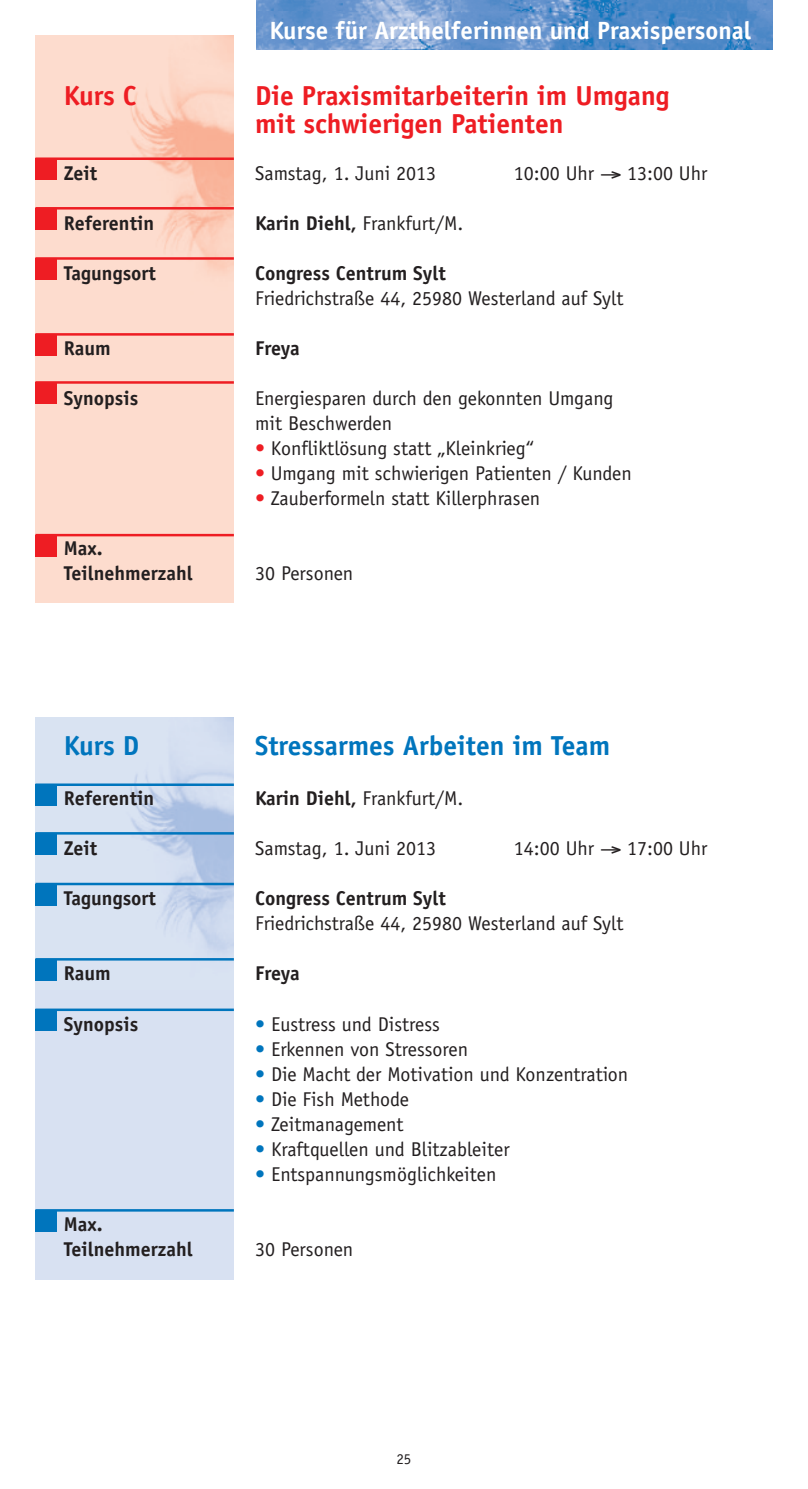
<style>
.page{position:relative;width:808px;height:1489px;background:#fff}
.page>*{position:absolute;margin:0;border:0;box-sizing:border-box;transform-origin:0 0}
.t1{font:700 27.5px/27.5px "Officina Sans";color:#ee1d23}
.t2{font:700 27.5px "Officina Sans";color:#0075bd}
.t3{font:700 25px "Officina Sans";color:#fff}
.t4{font:20px/25px "Officina Sans";color:#231f20}
.t5{font:700 20px/25px "Officina Sans";color:#231f20}
.t6{font:15px "Officina Sans";color:#231f20}
.s1{font-weight:700}
.s2{color:#ee1d23}
.s3{color:#0075bd}
</style>
<div class="page">
<img style="left:257px;top:0;width:515px;height:50px">
<div style="left:35px;top:35px;width:199px;height:567px;background:#fddcce"></div>
<img style="left:35px;top:35px;width:199px;height:239px">
<div style="left:35px;top:717px;width:199px;height:562px;background:#d8e1f2"></div>
<img style="left:35px;top:717px;width:199px;height:264px">
<div style="left:35px;top:159px;width:22px;height:21px;background:#ee1d23"></div>
<hr style="left:35px;top:157px;width:199px;height:3px;background:#ee1d23">
<div style="left:35px;top:208px;width:22px;height:21px;background:#ee1d23"></div>
<hr style="left:35px;top:207px;width:199px;height:2px;background:#ee1d23">
<div style="left:35px;top:258px;width:22px;height:22px;background:#ee1d23"></div>
<hr style="left:35px;top:257px;width:199px;height:3px;background:#ee1d23">
<div style="left:35px;top:334px;width:22px;height:21px;background:#ee1d23"></div>
<hr style="left:35px;top:333px;width:199px;height:2px;background:#ee1d23">
<div style="left:35px;top:382px;width:22px;height:22px;background:#ee1d23"></div>
<hr style="left:35px;top:381px;width:199px;height:3px;background:#ee1d23">
<div style="left:35px;top:535px;width:22px;height:21px;background:#ee1d23"></div>
<hr style="left:35px;top:534px;width:199px;height:2px;background:#ee1d23">
<div style="left:35px;top:784px;width:22px;height:22px;background:#0075bd"></div>
<hr style="left:35px;top:783px;width:199px;height:3px;background:#0075bd">
<div style="left:35px;top:833px;width:22px;height:21px;background:#0075bd"></div>
<hr style="left:35px;top:832px;width:199px;height:2px;background:#0075bd">
<div style="left:35px;top:884px;width:22px;height:21px;background:#0075bd"></div>
<hr style="left:35px;top:882px;width:199px;height:3px;background:#0075bd">
<div style="left:35px;top:959px;width:22px;height:21px;background:#0075bd"></div>
<hr style="left:35px;top:958px;width:199px;height:2px;background:#0075bd">
<div style="left:35px;top:1009px;width:22px;height:22px;background:#0075bd"></div>
<hr style="left:35px;top:1008px;width:199px;height:3px;background:#0075bd">
<div style="left:35px;top:1210px;width:22px;height:21px;background:#0075bd"></div>
<hr style="left:35px;top:1208px;width:199px;height:3px;background:#0075bd">
<p class="t3" style="left:269px;top:21px;width:483px">Kurse für Arzthelferinnen und Praxispersonal</p>
<h1 class="t1" style="left:64px;top:84px;width:74px">Kurs C</h1>
<h1 class="t1" style="left:255px;top:84px;width:416px">Die Praxismitarbeiterin im Umgang mit schwierigen Patienten</h1>
<p class="t5" style="left:64px;top:162px;width:35px">Zeit</p>
<p class="t4" style="left:255px;top:162px;width:183px">Samstag, 1. Juni 2013</p>
<p class="t4" style="left:514px;top:162px;width:195px">10:00 Uhr —&gt; 13:00 Uhr</p>
<p class="t5" style="left:64px;top:212px;width:92px">Referentin</p>
<p class="t4" style="left:255px;top:212px;width:210px"><span class="s1">Karin Diehl,</span> Frankfurt/M.</p>
<p class="t5" style="left:64px;top:262px;width:94px">Tagungsort</p>
<p class="t5" style="left:255px;top:262px;width:192px">Congress Centrum Sylt</p>
<p class="t4" style="left:255px;top:287px;width:370px">Friedrichstraße 44, 25980 Westerland auf Sylt</p>
<p class="t5" style="left:64px;top:337px;width:49px">Raum</p>
<p class="t5" style="left:255px;top:337px;width:46px">Freya</p>
<p class="t5" style="left:64px;top:387px;width:76px">Synopsis</p>
<p class="t4" style="left:255px;top:387px;width:360px">Energiesparen durch den gekonnten Umgang mit Beschwerden</p>
<p class="t4" style="left:255px;top:437px;width:280px"><span class="s2">•</span> Konfliktlösung statt „Kleinkrieg“</p>
<p class="t4" style="left:255px;top:462px;width:378px"><span class="s2">•</span> Umgang mit schwierigen Patienten / Kunden</p>
<p class="t4" style="left:255px;top:487px;width:287px"><span class="s2">•</span> Zauberformeln statt Killerphrasen</p>
<p class="t5" style="left:64px;top:537px;width:130px">Max.<br>Teilnehmerzahl</p>
<p class="t4" style="left:255px;top:562px;width:100px">30 Personen</p>
<h1 class="t2" style="left:64px;top:735px;width:77px">Kurs D</h1>
<h1 class="t2" style="left:255px;top:735px;width:356px">Stressarmes Arbeiten im Team</h1>
<p class="t5" style="left:64px;top:787px;width:92px">Referentin</p>
<p class="t4" style="left:255px;top:787px;width:210px"><span class="s1">Karin Diehl,</span> Frankfurt/M.</p>
<p class="t5" style="left:64px;top:837px;width:35px">Zeit</p>
<p class="t4" style="left:255px;top:837px;width:183px">Samstag, 1. Juni 2013</p>
<p class="t4" style="left:514px;top:837px;width:195px">14:00 Uhr —&gt; 17:00 Uhr</p>
<p class="t5" style="left:64px;top:887px;width:94px">Tagungsort</p>
<p class="t5" style="left:255px;top:887px;width:192px">Congress Centrum Sylt</p>
<p class="t4" style="left:255px;top:912px;width:370px">Friedrichstraße 44, 25980 Westerland auf Sylt</p>
<p class="t5" style="left:64px;top:962px;width:49px">Raum</p>
<p class="t5" style="left:255px;top:962px;width:46px">Freya</p>
<p class="t5" style="left:64px;top:1012px;width:76px">Synopsis</p>
<p class="t4" style="left:255px;top:1012px;width:186px"><span class="s3">•</span> Eustress und Distress</p>
<p class="t4" style="left:255px;top:1037px;width:215px"><span class="s3">•</span> Erkennen von Stressoren</p>
<p class="t4" style="left:255px;top:1062px;width:375px"><span class="s3">•</span> Die Macht der Motivation und Konzentration</p>
<p class="t4" style="left:255px;top:1087px;width:155px"><span class="s3">•</span> Die Fish Methode</p>
<p class="t4" style="left:255px;top:1112px;width:150px"><span class="s3">•</span> Zeitmanagement</p>
<p class="t4" style="left:255px;top:1137px;width:256px"><span class="s3">•</span> Kraftquellen und Blitzableiter</p>
<p class="t4" style="left:255px;top:1162px;width:243px"><span class="s3">•</span> Entspannungsmöglichkeiten</p>
<p class="t5" style="left:64px;top:1212px;width:130px">Max.<br>Teilnehmerzahl</p>
<p class="t4" style="left:255px;top:1237px;width:100px">30 Personen</p>
<p class="t6" style="left:396px;top:1453px;width:16px">25</p>
</div>
